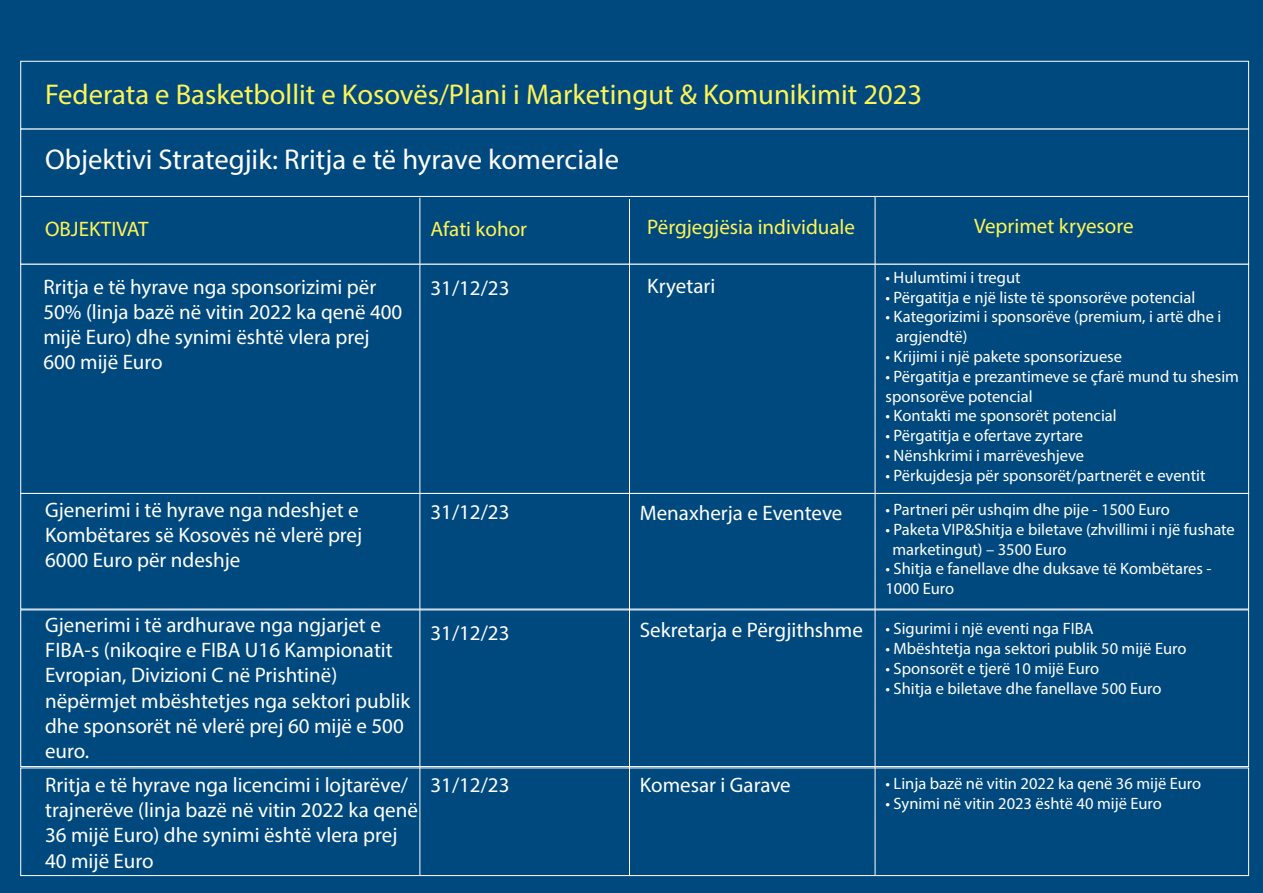
<style>
.page{position:relative;width:1263px;height:893px;background:#00497f}
.page>*{position:absolute;margin:0;border:0;box-sizing:border-box;transform-origin:0 0}
.t1{font:28.65px "Myriad Pro";color:#fff455}
.t2{font:28.65px "Myriad Pro";color:#fff}
.t3{font:21px/25.2px "Myriad Pro";color:#fff}
.t4{font:21px "Myriad Pro";color:#fff455}
.t5{font:16.5px/19.8px "Myriad Pro";color:#fff}
</style>
<div class="page">
<div style="left:20px;top:61px;width:1229px;height:68px;background:#00497f;border:1px solid #fff"></div>
<div style="left:20px;top:129px;width:1229px;height:68px;background:#00497f"></div>
<div style="left:20px;top:196px;width:1229px;height:68px;background:#00497f;border:1px solid #fff"></div>
<div style="left:20px;top:493px;width:1229px;height:116px;background:#00497f"></div>
<div style="left:20px;top:610px;width:1229px;height:157px;background:#00497f;border:1px solid #fff"></div>
<div style="left:20px;top:768px;width:1229px;height:108px;background:#00497f;border:1px solid #fff"></div>
<div style="left:20px;top:264px;width:1229px;height:230px;background:#00497f;border:1px solid #fff"></div>
<hr style="left:420px;top:198px;width:1px;height:678px;background:#fff">
<hr style="left:629px;top:199px;width:1px;height:676px;background:#fff">
<hr style="left:875px;top:196px;width:1px;height:680px;background:#fff">
<h1 class="t1" style="left:45px;top:77px;width:878px">Federata e Basketbollit e Kosovës/Plani i Marketingut &amp; Komunikimit 2023</h1>
<h1 class="t2" style="left:45px;top:142px;width:575px">Objektivi Strategjik: Rritja e të hyrave komerciale</h1>
<p class="t4" style="left:45px;top:216px;width:105px">OBJEKTIVAT</p>
<p class="t3" style="left:43px;top:274px;width:360px">Rritja e të hyrave nga sponsorizimi për<br>50% (linja bazë në vitin 2022 ka qenë 400 mijë Euro) dhe synimi është vlera prej<br>600 mijë Euro</p>
<p class="t4" style="left:430px;top:216px;width:98px">Afati kohor</p>
<p class="t3" style="left:430px;top:275px;width:81px">31/12/23</p>
<p class="t3" style="left:45px;top:496px;width:319px">Gjenerimi i të hyrave nga ndeshjet e<br>Kombëtares së Kosovës në vlerë prej<br>6000 Euro për ndeshje</p>
<p class="t3" style="left:430px;top:499px;width:81px">31/12/23</p>
<p class="t3" style="left:45px;top:612px;width:367px">Gjenerimi i të ardhurave nga ngjarjet e FIBA-s (nikoqire e FIBA U16 Kampionatit Evropian, Divizioni C në Prishtinë) nëpërmjet mbështetjes nga sektori publik dhe sponsorët në vlerë prej 60 mijë e 500 euro.</p>
<p class="t3" style="left:45px;top:772px;width:374px">Rritja e të hyrave nga licencimi i lojtarëve/ trajnerëve (linja bazë në vitin 2022 ka qenë 36 mijë Euro) dhe synimi është vlera prej 40 mijë Euro</p>
<p class="t3" style="left:430px;top:620px;width:81px">31/12/23</p>
<p class="t3" style="left:430px;top:772px;width:81px">31/12/23</p>
<p class="t4" style="left:647px;top:214px;width:209px">Përgjegjësia individuale</p>
<p class="t3" style="left:647px;top:273px;width:70px">Kryetari</p>
<p class="t3" style="left:640px;top:500px;width:204px">Menaxherja e Eventeve</p>
<p class="t3" style="left:640px;top:617px;width:225px">Sekretarja e Përgjithshme</p>
<p class="t4" style="left:974px;top:213px;width:161px">Veprimet kryesore</p>
<p class="t5" style="left:885px;top:267px;width:137px">• Hulumtimi i tregut</p>
<p class="t5" style="left:885px;top:287px;width:311px">• Përgatitja e një liste të sponsorëve potencial</p>
<p class="t5" style="left:896px;top:307px;width:327px;text-indent:-10px">• Kategorizimi i sponsorëve (premium, i artë dhe i argjendtë)</p>
<p class="t5" style="left:885px;top:346px;width:238px">• Krijimi i një pakete sponsorizuese</p>
<p class="t5" style="left:885px;top:366px;width:355px">• Përgatitja e prezantimeve se çfarë mund tu shesim sponsorëve potencial</p>
<p class="t5" style="left:885px;top:406px;width:233px">• Kontakti me sponsorët potencial</p>
<p class="t5" style="left:885px;top:426px;width:199px">• Përgatitja e ofertave zyrtare</p>
<p class="t5" style="left:885px;top:445px;width:200px">• Nënshkrimi i marrëveshjeve</p>
<p class="t5" style="left:885px;top:465px;width:322px">• Përkujdesja për sponsorët/partnerët e eventit</p>
<p class="t5" style="left:885px;top:499px;width:286px">• Partneri për ushqim dhe pije - 1500 Euro</p>
<p class="t5" style="left:892px;top:519px;width:344px;text-indent:-7px">• Paketa VIP&amp;Shitja e biletave (zhvillimi i një fushate marketingut) – 3500 Euro</p>
<p class="t5" style="left:885px;top:559px;width:328px">• Shitja e fanellave dhe duksave të Kombëtares -<br>1000 Euro</p>
<p class="t5" style="left:885px;top:618px;width:210px">• Sigurimi i një eventi nga FIBA</p>
<p class="t5" style="left:885px;top:638px;width:302px">• Mbështetja nga sektori publik 50 mijë Euro</p>
<p class="t5" style="left:885px;top:658px;width:215px">• Sponsorët e tjerë 10 mijë Euro</p>
<p class="t5" style="left:885px;top:678px;width:278px">• Shitja e biletave dhe fanellave 500 Euro</p>
<p class="t3" style="left:640px;top:772px;width:153px">Komesar i Garave</p>
<p class="t5" style="left:885px;top:773px;width:317px">• Linja bazë në vitin 2022 ka qenë 36 mijë Euro</p>
<p class="t5" style="left:885px;top:793px;width:278px">• Synimi në vitin 2023 është 40 mijë Euro</p>
</div>
